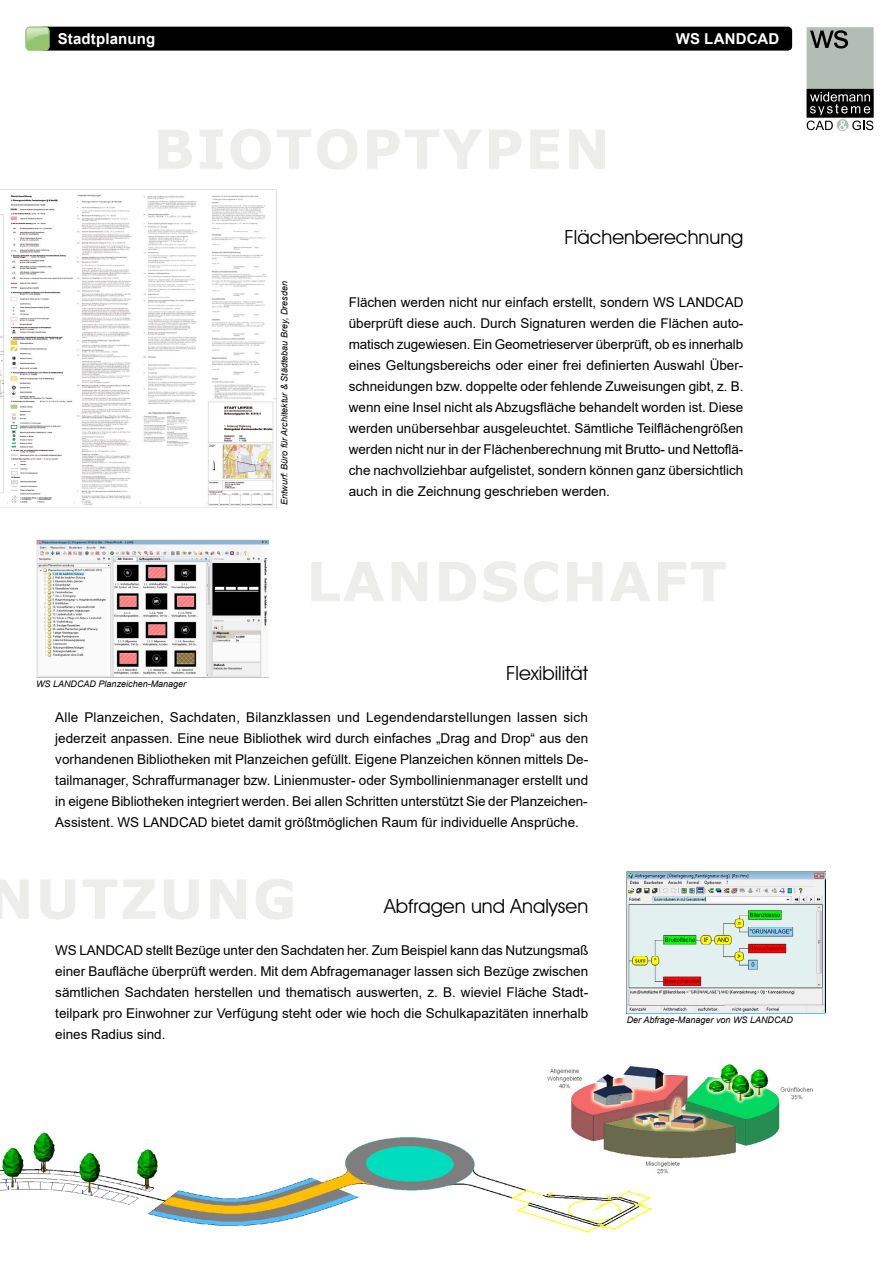
<style>
.page{position:relative;width:893px;height:1263px;background:#fff}
.page>*{position:absolute;margin:0;border:0;box-sizing:border-box;transform-origin:0 0}
.FS_Überschrift_2{font:19.5px "Avant Garde IT Cby BT";color:#000}
.t1{font:700 15px "Arial";letter-spacing:.01em;color:#fff}
.FS_Fließtext{font:13.5px/21px "Arial";color:#000;text-align:justify}
.FS_Fließtext-2{font:italic 9px "Arial";color:#000}
.FS_Bildunterschrift{font:italic 9px "Arial";color:#000}
</style>
<div class="page">
<img style="left:0;top:1132px;width:652px;height:101px">
<img style="left:0;top:189px;width:277px;height:319px">
<img style="left:545px;top:1064px;width:268px;height:114px">
<img style="left:36px;top:539px;width:233px;height:138px">
<img style="left:626px;top:871px;width:199px;height:142px">
<svg style="left:26px;top:27px;width:766px;height:24px;background:#090a08"></svg>
<div style="left:808px;top:28px;width:64px;height:87px;background:#b3bcb5"></div>
<div style="left:807px;top:27px;width:67px;height:89px;border:2px solid #b3bcb5"></div>
<div style="left:807px;top:89px;width:67px;height:29px;border:2px solid #000"></div>
<div style="left:837px;top:119px;width:12px;height:12px;background:#bfc6c0;border-radius:50%"></div>
<svg style="left:807px;top:92px;width:66px;height:38px"></svg>
<svg style="left:810px;top:30px;width:38px;height:19px"></svg>
<p class="t1" style="left:58px;top:29px;width:99px">Stadtplanung</p>
<p class="t1" style="left:676px;top:29px;width:105px">WS LANDCAD</p>
<p class="FS_Fließtext-2" style="left:279px;top:505px;width:226px;rotate:-90deg">Entwurf: Büro für Architektur &amp; Städtebau Brey, Dresden</p>
<p class="FS_Überschrift_2" style="left:564px;top:225px;width:180px">Flächenberechnung</p>
<p class="FS_Fließtext" style="left:349px;top:291px;width:396px">Flächen werden nicht nur einfach erstellt, sondern WS LANDCAD überprüft diese auch. Durch Signaturen werden die Flächen auto&shy;matisch zugewiesen. Ein Geometrieserver überprüft, ob es innerhalb eines Geltungsbereichs oder einer frei definierten Auswahl Über&shy;schneidungen bzw. doppelte oder fehlende Zuweisungen gibt, z. B. wenn eine Insel nicht als Abzugsfläche behandelt worden ist. Diese werden unübersehbar ausgeleuchtet. Sämtliche Teilflächengrößen werden nicht nur in der Flächenberechnung mit Brutto- und Nettoflä&shy;che nachvollziehbar aufgelistet, sondern können ganz übersichtlich auch in die Zeichnung geschrieben werden.</p>
<p class="FS_Überschrift_2" style="left:506px;top:661px;width:84px">Flexibilität</p>
<p class="FS_Fließtext" style="left:55px;top:707px;width:534px">Alle Planzeichen, Sachdaten, Bilanzklassen und Legendendarstellungen lassen sich jederzeit anpassen. Eine neue Bibliothek wird durch einfaches „Drag and Drop“ aus den vorhandenen Bibliotheken mit Planzeichen gefüllt. Eigene Planzeichen können mittels De&shy;tailmanager, Schraffurmanager bzw. Linienmuster- oder Symbollinienmanager erstellt und in eigene Bibliotheken integriert werden. Bei allen Schritten unterstützt Sie der Planzeichen-Assistent. WS LANDCAD bietet damit größtmöglichen Raum für individuelle Ansprüche.</p>
<p class="FS_Fließtext-2" style="left:36px;top:677px;width:152px">WS LANDCAD Planzeichen-Manager</p>
<p class="FS_Überschrift_2" style="left:384px;top:895px;width:205px">Abfragen und Analysen</p>
<p class="FS_Fließtext" style="left:55px;top:940px;width:535px">WS LANDCAD stellt Bezüge unter den Sachdaten her. Zum Beispiel kann das Nutzungsmaß einer Baufläche überprüft werden. Mit dem Abfragemanager lassen sich Bezüge zwischen sämtlichen Sachdaten herstellen und thematisch auswerten, z. B. wieviel Fläche Stadt&shy;teilpark pro Einwohner zur Verfügung steht oder wie hoch die Schulkapazitäten innerhalb eines Radius sind.</p>
<p class="FS_Bildunterschrift" style="left:627px;top:1014px;width:168px">Der Abfrage-Manager von WS LANDCAD</p>
</div>
